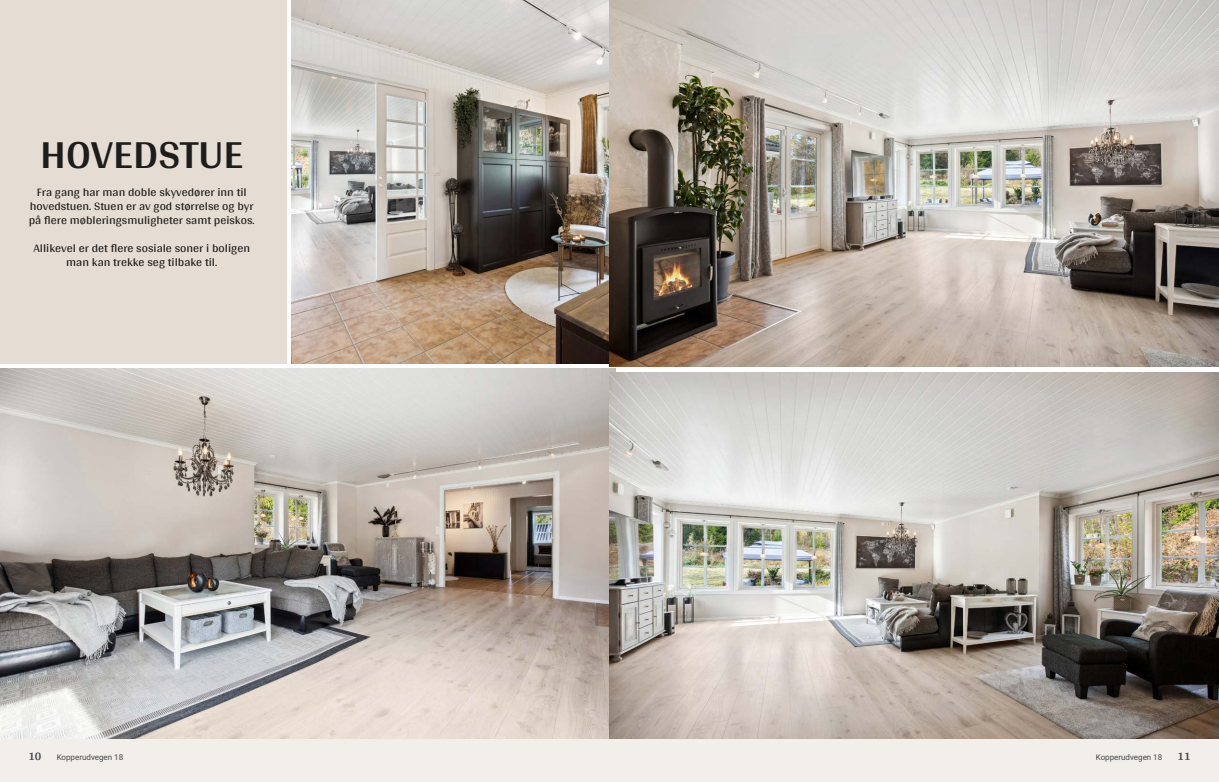
<style>
.page{position:relative;width:1219px;height:782px;background:#fff}
.page>*{position:absolute;margin:0;border:0;box-sizing:border-box;transform-origin:0 0}
.t1{font:700 42px "Arya";color:#1d1d1b}
.t2{font:12px/14px "Arya";color:#1d1d1b;text-align:center}
.t3{font:700 12px "Arya";color:#414749}
.t4{font:8px "Roboto Vitec";color:#414749}
</style>
<div class="page">
<img style="left:0;top:369px;width:615px;height:370px">
<img style="left:292px;top:0;width:317px;height:363px">
<div style="left:0;top:739px;width:612px;height:42px;background:#f2eeea"></div>
<div style="left:0;top:0;width:286px;height:363px;background:#e5dcd4"></div>
<img style="left:609px;top:0;width:610px;height:367px">
<img style="left:609px;top:372px;width:610px;height:367px">
<div style="left:607px;top:739px;width:612px;height:42px;background:#f2eeea"></div>
<h1 class="t1" style="left:40px;top:128px;width:204px">HOVEDSTUE</h1>
<p class="t2" style="left:29px;top:184px;width:227px">Fra gang har man doble skyvedører inn til hovedstuen. Stuen er av god størrelse og byr på flere møbleringsmuligheter samt peiskos.</p>
<p class="t2" style="left:33px;top:240px;width:218px">Allikevel er det flere sosiale soner i boligen man kan trekke seg tilbake til.</p>
<p class="t3" style="left:28px;top:749px;width:15px">10</p>
<p class="t4" style="left:57px;top:751px;width:68px">Kopperudvegen 18</p>
<p class="t4" style="left:1096px;top:751px;width:68px">Kopperudvegen 18</p>
<p class="t3" style="left:1177px;top:749px;width:15px">11</p>
</div>
